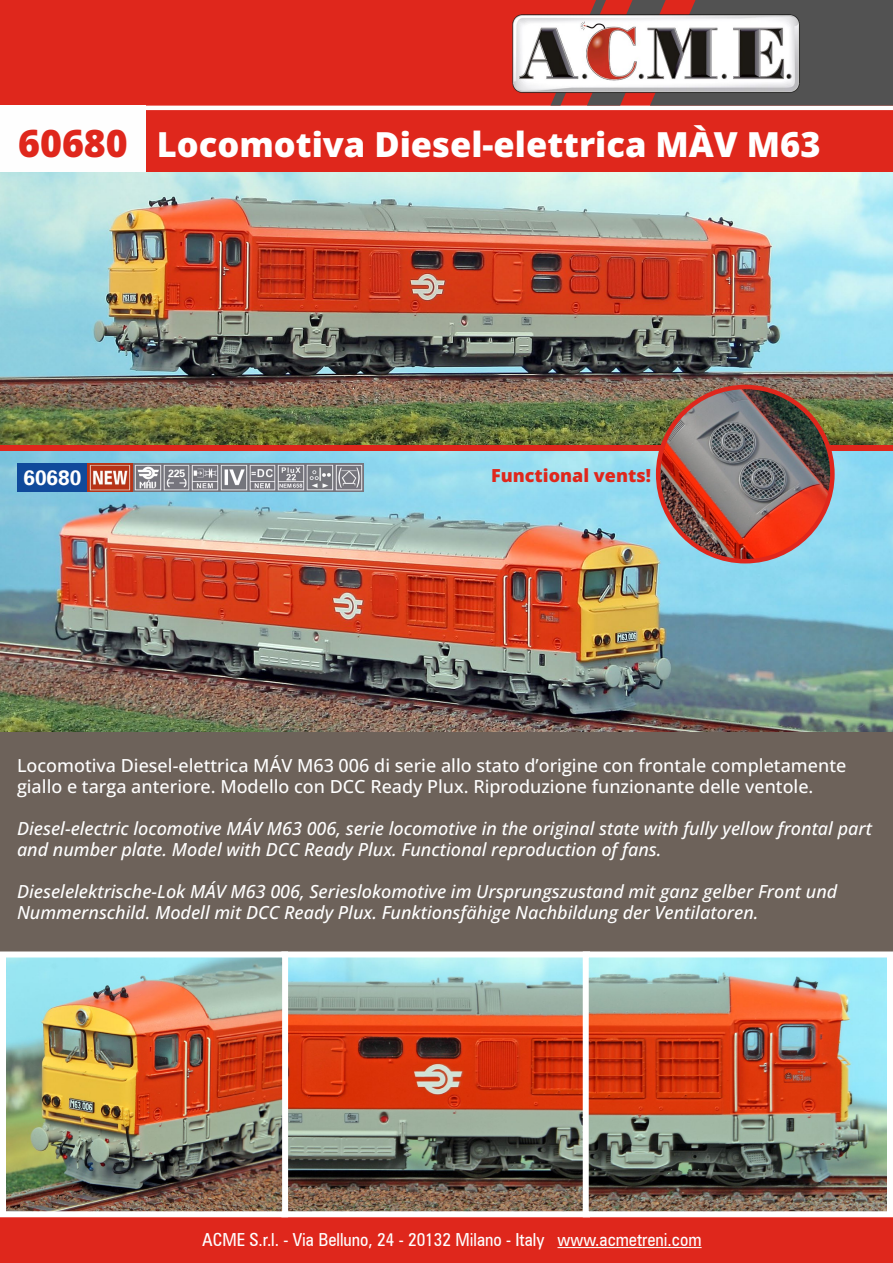
<style>
.page{position:relative;width:893px;height:1263px;background:#fff}
.page>*{position:absolute;margin:0;border:0;box-sizing:border-box;transform-origin:0 0}
.t1{font:800 34.5px "Open Sans";color:#fff}
.t2{font:21px "Zurich Bold BT";color:#fff}
.t3{font:italic 500 18px/21px "Open Sans";color:#fff}
.t4{font:500 18px/21.6px "Open Sans";color:#fff}
.t5{font:condensed 18px "Zurich BT";color:#fff}
.t6{font:800 18px "Open Sans";color:#df271c}
.t7{font:10.5px "Zurich Bold BT";color:#fff}
.s1{font-size:37.5px;color:#df271c}
</style>
<div class="page">
<div style="left:0;top:0;width:893px;height:189px;background:#df271c"></div>
<div style="left:0;top:444px;width:893px;height:819px;background:#df271c"></div>
<hr style="left:89px;top:106px;width:804px;height:4px;background:#fefefe">
<div style="left:0;top:106px;width:146px;height:76px;background:#fefefe"></div>
<svg style="left:550px;top:0;width:343px;height:106px;background:#644d4b"></svg>
<img style="left:512px;top:13px;width:289px;height:81px">
<img style="left:0;top:452px;width:893px;height:280px">
<div style="left:0;top:732px;width:893px;height:301px;background:#6d625a"></div>
<hr style="left:557px;top:1247px;width:145px;height:1px;background:#fff">
<img style="left:0;top:173px;width:893px;height:271px">
<img style="left:291px;top:951px;width:289px;height:267px">
<img style="left:580px;top:951px;width:313px;height:267px">
<img style="left:0;top:951px;width:291px;height:267px">
<div style="left:17px;top:463px;width:71px;height:29px;background:#104a9b"></div>
<img style="left:88px;top:463px;width:275px;height:29px">
<img style="left:658px;top:387px;width:174px;height:174px;border-radius:87px">
<div style="left:656px;top:385px;width:179px;height:178px;border:4px solid #df271c;border-radius:50%"></div>
<h1 class="t1" style="left:18px;top:118px;width:804px"><span class="s1">60680</span> Locomotiva Diesel-elettrica MÀV M63</h1>
<p class="t2" style="left:23px;top:465px;width:60px">60680</p>
<p class="t7" style="left:168px;top:466px;width:19px">225</p>
<p class="t6" style="left:491px;top:462px;width:161px">Functional vents!</p>
<p class="t4" style="left:17px;top:754px;width:831px">Locomotiva Diesel-elettrica MÁV M63 006 di serie allo stato d’origine con frontale completamente giallo e targa anteriore. Modello con DCC Ready Plux. Riproduzione funzionante delle ventole.</p>
<p class="t3" style="left:17px;top:818px;width:856px">Diesel-electric locomotive MÁV M63 006, serie locomotive in the original state with fully yellow frontal part and number plate. Model with DCC Ready Plux. Functional reproduction of fans.</p>
<p class="t3" style="left:17px;top:881px;width:822px">Dieselelektrische-Lok MÁV M63 006, Serieslokomotive im Ursprungszustand mit ganz gelber Front und<br>Nummernschild. Modell mit DCC Ready Plux. Funktionsfähige Nachbildung der Ventilatoren.</p>
<p class="t5" style="left:202px;top:1228px;width:501px">ACME S.r.l. - Via Belluno, 24 - 20132 Milano - Italy www.acmetreni.com</p>
</div>
